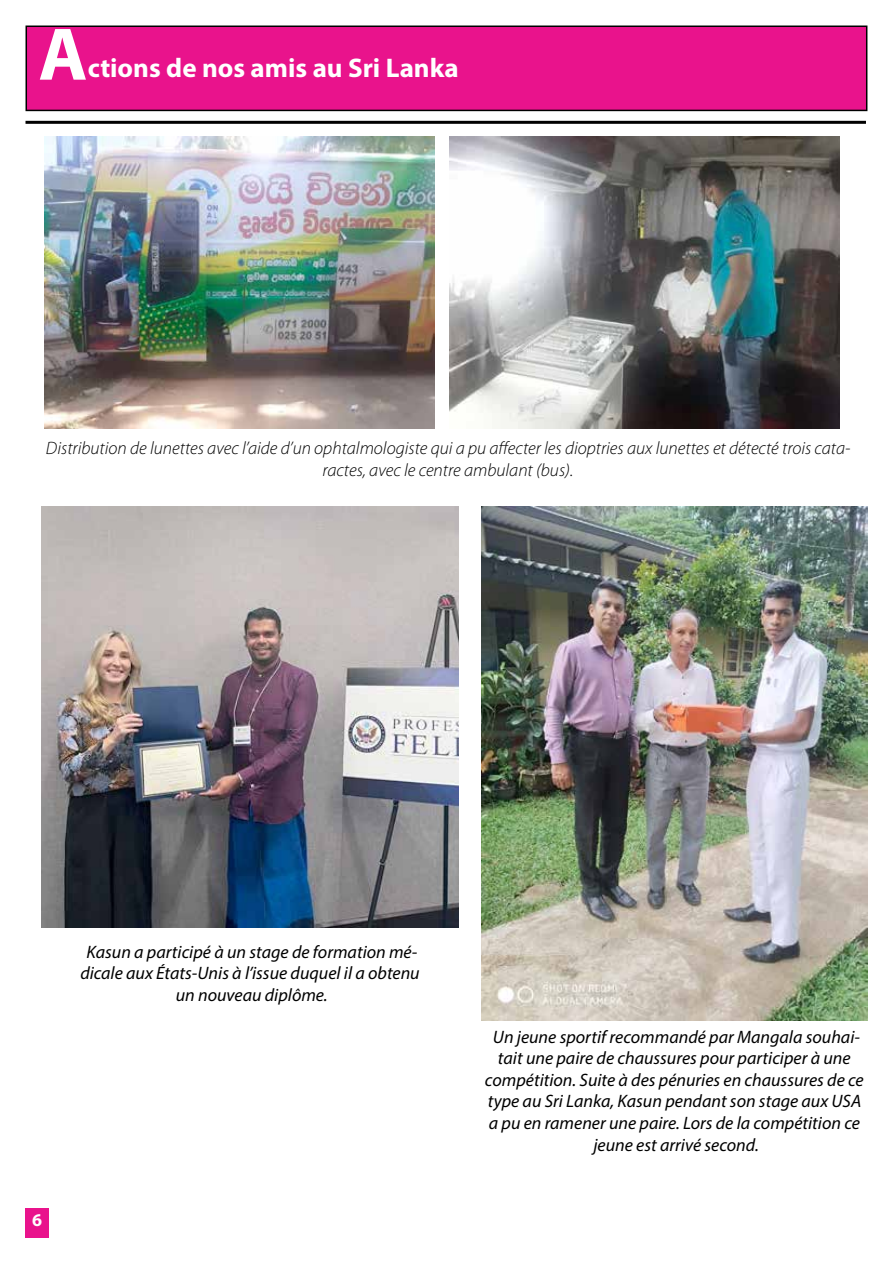
<style>
.page{position:relative;width:893px;height:1263px;background:#fff}
.page>*{position:absolute;margin:0;border:0;box-sizing:border-box;transform-origin:0 0}
.t1{font:700 75px "Myriad Pro";color:#fff}
.t2{font:700 27px "Myriad Pro";color:#fff}
.t3{font:italic 18px/21.6px "Myriad Pro";color:#000;text-align:center}
.t4{font:italic 300 18px/21.6px "Myriad Pro";color:#000;text-align:center}
.t5{font:700 18px "Myriad Pro";color:#fff}
</style>
<div class="page">
<div style="left:26px;top:1208px;width:23px;height:29px;background:#e9138c"></div>
<div style="left:26px;top:26px;width:841px;height:84px;background:#e9138c"></div>
<div style="left:26px;top:26px;width:841px;height:85px;border:2px solid #000"></div>
<hr style="left:26px;top:121px;width:840px;height:3px;background:#000">
<img style="left:45px;top:136px;width:390px;height:293px">
<img style="left:450px;top:136px;width:390px;height:293px">
<img style="left:41px;top:506px;width:418px;height:421px">
<img style="left:482px;top:506px;width:385px;height:515px">
<h1 class="t1" style="left:38px;top:5px;width:51px">A</h1>
<h2 class="t2" style="left:88px;top:51px;width:373px">ctions de nos amis au Sri Lanka</h2>
<p class="t4" style="left:46px;top:437px;width:806px">Distribution de lunettes avec l’aide d’un ophtalmologiste qui a pu affecter les dioptries aux lunettes et détecté trois cata&shy;ractes, avec le centre ambulant (bus).</p>
<p class="t3" style="left:80px;top:940px;width:341px">Kasun a participé à un stage de formation mé&shy;dicale aux États-Unis à l’issue duquel il a obtenu un nouveau diplôme.</p>
<p class="t5" style="left:32px;top:1208px;width:11px">6</p>
<p class="t3" style="left:485px;top:1025px;width:380px">Un jeune sportif recommandé par Mangala souhai&shy;tait une paire de chaussures pour participer à une compétition. Suite à des pénuries en chaussures de ce type au Sri Lanka, Kasun pendant son stage aux USA a pu en ramener une paire. Lors de la compétition ce jeune est arrivé second.</p>
</div>
